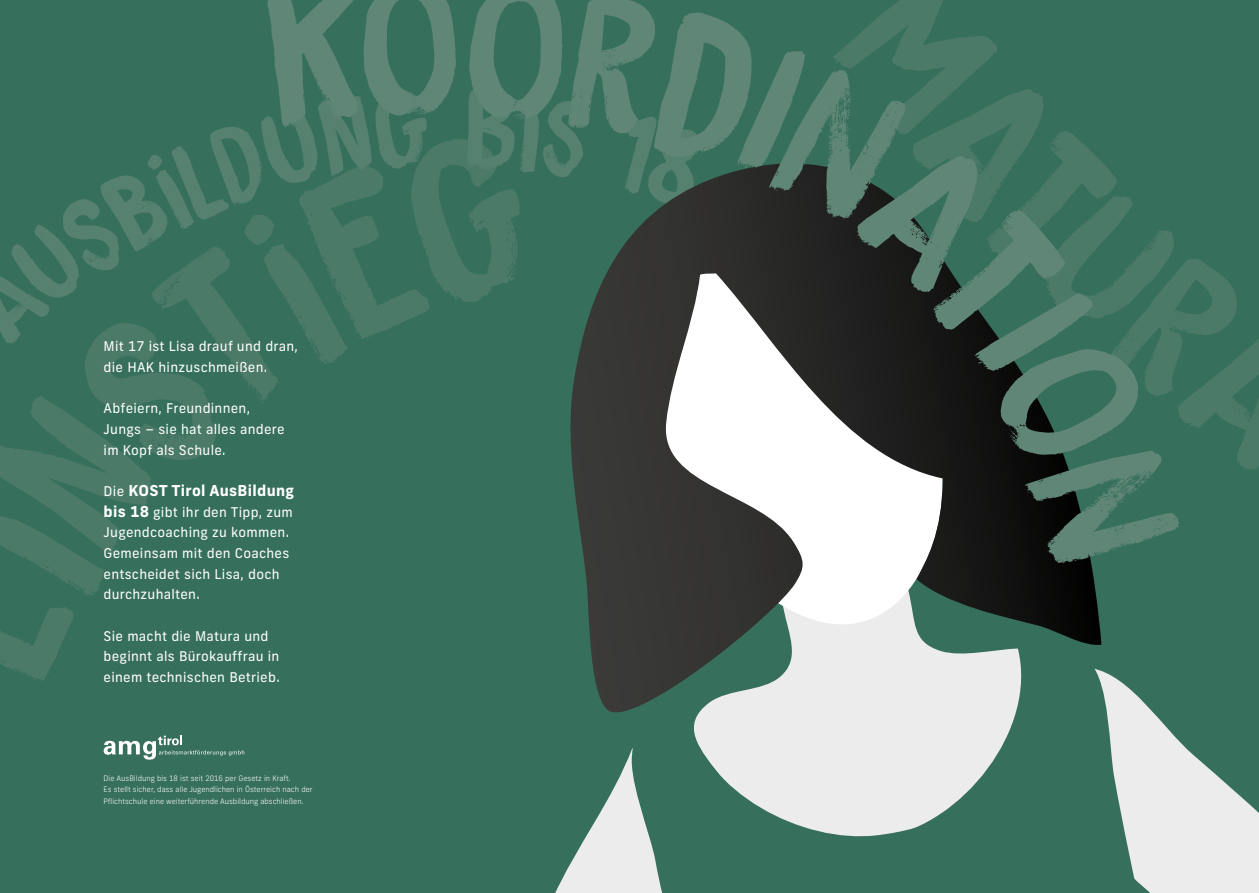
<style>
.page{position:relative;width:1259px;height:893px;background:#376f5d}
.page>*{position:absolute;margin:0;border:0;box-sizing:border-box;transform-origin:0 0}
.t1{font:700 15px "Frank New";letter-spacing:.02em;color:#fff}
.t2{font:13.35px/20.7px "Frank New";letter-spacing:.02em;color:#fff}
.t3{font:300 7.5px/11.2px "Frank New";color:#fff}
.s1{font-weight:400;font-size:13.35px}
.s2{font-weight:700;font-size:15px}
</style>
<div class="page">
<svg style="left:104px;top:736px;width:140px;height:24px"></svg>
<svg style="left:588px;top:604px;width:513px;height:109px"></svg>
<svg style="left:555px;top:765px;width:70px;height:128px"></svg>
<svg style="left:1172px;top:733px;width:87px;height:160px"></svg>
<svg style="left:625px;top:650px;width:547px;height:243px"></svg>
<svg style="left:570px;top:163px;width:528px;height:441px"></svg>
<p class="t2" style="left:104px;top:336px;width:196px">Mit 17 ist Lisa drauf und dran, die HAK hinzuschmeißen.</p>
<p class="t2" style="left:104px;top:398px;width:182px">Abfeiern, Freundinnen,<br>Jungs – sie hat alles andere im Kopf als Schule.</p>
<p class="t1" style="left:104px;top:481px;width:192px"><span class="s1">Die</span> KOST Tirol AusBildung</p>
<p class="t2" style="left:104px;top:501px;width:191px"><span class="s2">bis 18</span> gibt ihr den Tipp, zum<br>Jugendcoaching zu kommen.<br>Gemeinsam mit den Coaches entscheidet sich Lisa, doch durchzuhalten.</p>
<p class="t2" style="left:104px;top:625px;width:178px">Sie macht die Matura und beginnt als Bürokauffrau in einem technischen Betrieb.</p>
<p class="t3" style="left:104px;top:773px;width:210px">Die AusBildung bis 18 ist seit 2016 per Gesetz in Kraft.<br>Es stellt sicher, dass alle Jugendlichen in Österreich nach der<br>Pflichtschule eine weiterführende Ausbildung abschließen.</p>
</div>
